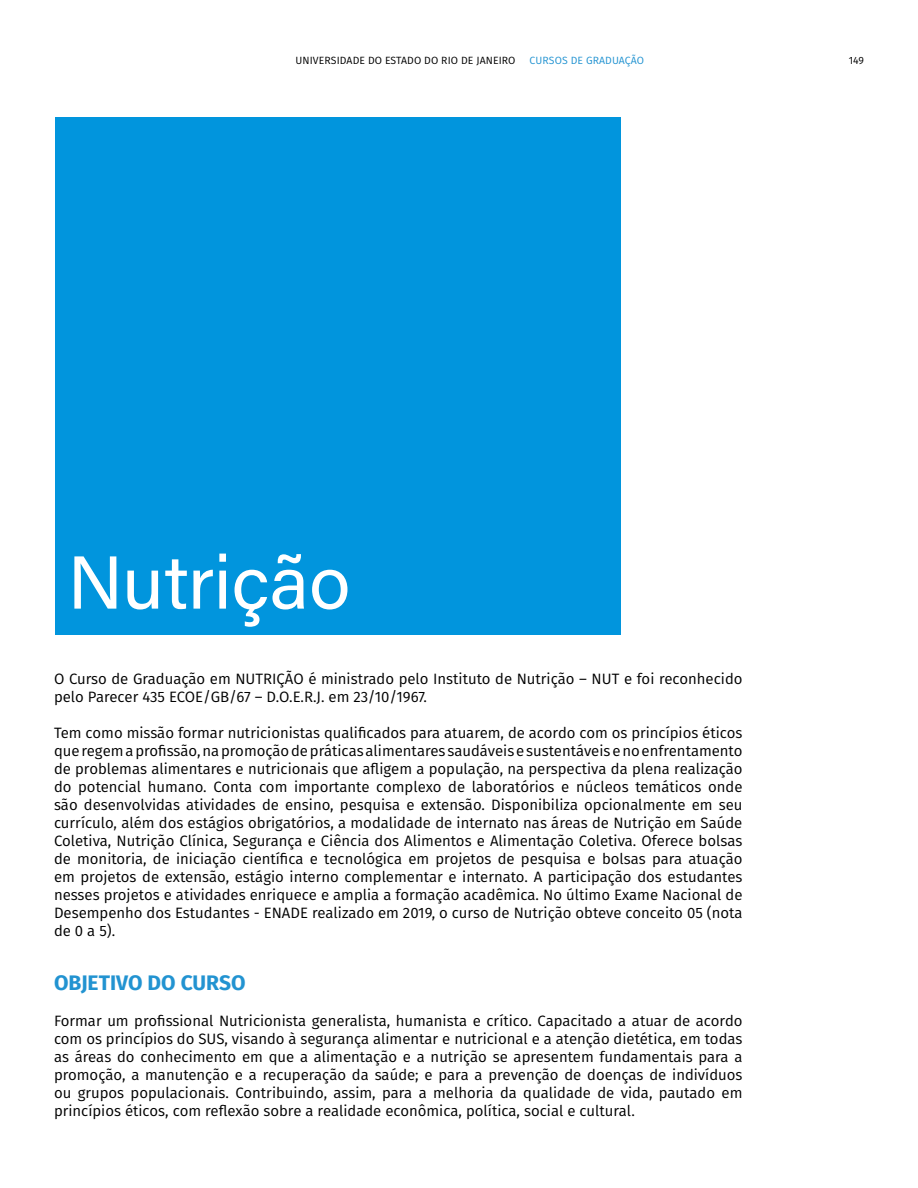
<style>
.page{position:relative;width:918px;height:1188px;background:#fff}
.page>*{position:absolute;margin:0;border:0;box-sizing:border-box;transform-origin:0 0}
.t1{font:75px "Acumin Pro";color:#fff}
.t2{font:700 21px "Fira Sans";color:#2293d1}
.t3{font:15px/18px "Fira Sans";color:#000;text-align:justify}
.t4{font:10.5px "Fira Sans";letter-spacing:.01em;color:#000}
.t5{font:10.5px "Fira Sans";letter-spacing:.01em;color:#2293d1}
</style>
<div class="page">
<div style="left:56px;top:117px;width:565px;height:517px;background:#0195dd"></div>
<p class="t4" style="left:296px;top:52px;width:221px">UNIVERSIDADE DO ESTADO DO RIO DE JANEIRO</p>
<p class="t5" style="left:530px;top:52px;width:116px">CURSOS DE GRADUAÇÃO</p>
<p class="t4" style="left:849px;top:52px;width:17px">149</p>
<h1 class="t1" style="left:68px;top:530px;width:284px">Nutrição</h1>
<p class="t3" style="left:54px;top:669px;width:690px">O Curso de Graduação em NUTRIÇÃO é ministrado pelo Instituto de Nutrição – NUT e foi reconhecido pelo Parecer 435 ECOE/GB/67 – D.O.E.R.J. em 23/10/1967.</p>
<p class="t3" style="left:54px;top:723px;width:690px">Tem como missão formar nutricionistas qualificados para atuarem, de acordo com os princípios éticos que regem a profissão, na promoção de práticas alimentares saudáveis e sustentáveis e no enfrentamento de problemas alimentares e nutricionais que afligem a população, na perspectiva da plena realização do potencial humano. Conta com importante complexo de laboratórios e núcleos temáticos onde são desenvolvidas atividades de ensino, pesquisa e extensão. Disponibiliza opcionalmente em seu currículo, além dos estágios obrigatórios, a modalidade de internato nas áreas de Nutrição em Saúde Coletiva, Nutrição Clínica, Segurança e Ciência dos Alimentos e Alimentação Coletiva. Oferece bolsas de monitoria, de iniciação científica e tecnológica em projetos de pesquisa e bolsas para atuação em projetos de extensão, estágio interno complementar e internato. A participação dos estudantes nesses projetos e atividades enriquece e amplia a formação acadêmica. No último Exame Nacional de Desempenho dos Estudantes - ENADE realizado em 2019, o curso de Nutrição obteve conceito 05 (nota de 0 a 5).</p>
<h2 class="t2" style="left:54px;top:965px;width:193px">OBJETIVO DO CURSO</h2>
<p class="t3" style="left:54px;top:1011px;width:690px">Formar um profissional Nutricionista generalista, humanista e crítico. Capacitado a atuar de acordo com os princípios do SUS, visando à segurança alimentar e nutricional e a atenção dietética, em todas as áreas do conhecimento em que a alimentação e a nutrição se apresentem fundamentais para a promoção, a manutenção e a recuperação da saúde; e para a prevenção de doenças de indivíduos ou grupos populacionais. Contribuindo, assim, para a melhoria da qualidade de vida, pautado em princípios éticos, com reflexão sobre a realidade econômica, política, social e cultural.</p>
</div>
